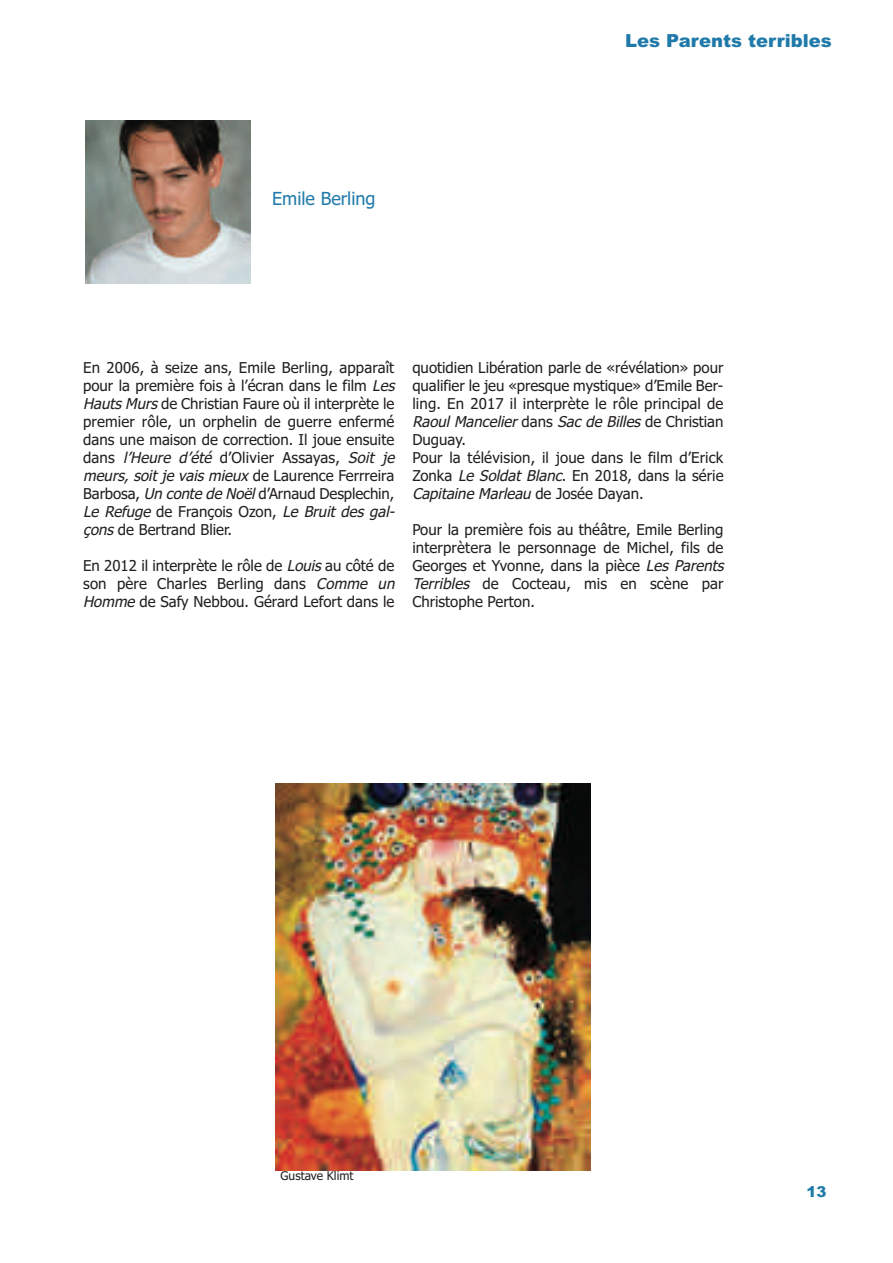
<style>
.page{position:relative;width:893px;height:1263px;background:#fff}
.page>*{position:absolute;margin:0;border:0;box-sizing:border-box;transform-origin:0 0}
.t1{font:900 18px "Arial";color:#207aa9}
.t2{font:18px "Tahoma";color:#207aa9}
.t3{font:15px/18px "Tahoma";color:#231f20}
.t4{font:900 15px "Arial";color:#207aa9}
.t5{font:12px "Tahoma";color:#231f20}
.s1{font-style:italic}
</style>
<div class="page">
<img style="left:85px;top:121px;width:166px;height:162px">
<div style="left:271px;top:783px;width:323px;height:387px;background:linear-gradient(to bottom,#fff,#fff)"></div>
<img style="left:275px;top:783px;width:315px;height:387px">
<p class="t2" style="left:272px;top:187px;width:105px">Emile Berling</p>
<p class="t1" style="left:625px;top:30px;width:208px">Les Parents terribles</p>
<p class="t3" style="left:83px;top:358px;width:317px">En 2006, à seize ans, Emile Berling, apparaît pour la première fois à l’écran dans le film <span class="s1">Les HautsMurs</span>de Christian Faure où il interprète le premier rôle, un orphelin de guerre enfermé dans une maison de correction. Il joue ensuite dans <span class="s1">l’Heure d’été</span> d’Olivier Assayas, <span class="s1">Soit je meurs, soitje vaismieux</span>de Laurence Ferrreira Barbosa, <span class="s1">Un conte de Noël</span>d’Arnaud Desplechin, <span class="s1">Le Refuge</span> d e F ra n ç o i s O zo n , <span class="s1">Le Bruit des gal&shy;çons</span>de Bertrand Blier.</p>
<p class="t3" style="left:83px;top:556px;width:317px">En 2012 il interprète le rôle de <span class="s1">Louis</span>au côté de son père Charles Berling dans <span class="s1">Comme un<br>Homme</span> de Safy Nebbou. Gérard Lefort dans le</p>
<p class="t3" style="left:412px;top:358px;width:313px">quotidien Libération parle de «révélation» pour qualifier le jeu «presque mystique» d’Emile Ber&shy;ling. En 2017 il interprète le rôle principal de <span class="s1">RaoulMancelier</span> d a n s <span class="s1">Sacde Billes</span> d e C h r i s t i a n Duguay.<br>Pour la télévision, il joue dans le film d’Erick Zonka <span class="s1">Le Soldat Blanc</span>. En 2018, dans la série <span class="s1">Capitaine Marleau</span> d e J o s é e D a ya n .</p>
<p class="t3" style="left:412px;top:520px;width:317px">Pour la première fois au théâtre, Emile Berling interprètera le personnage de Michel, fils de Georges et Yvonne, dans la pièce <span class="s1">Les Parents Terribles</span> de Cocteau, mis en scène par Christophe Perton.</p>
<p class="t5" style="left:281px;top:1167px;width:74px">Gustave Klimt</p>
<p class="t4" style="left:806px;top:1183px;width:22px">13</p>
</div>
